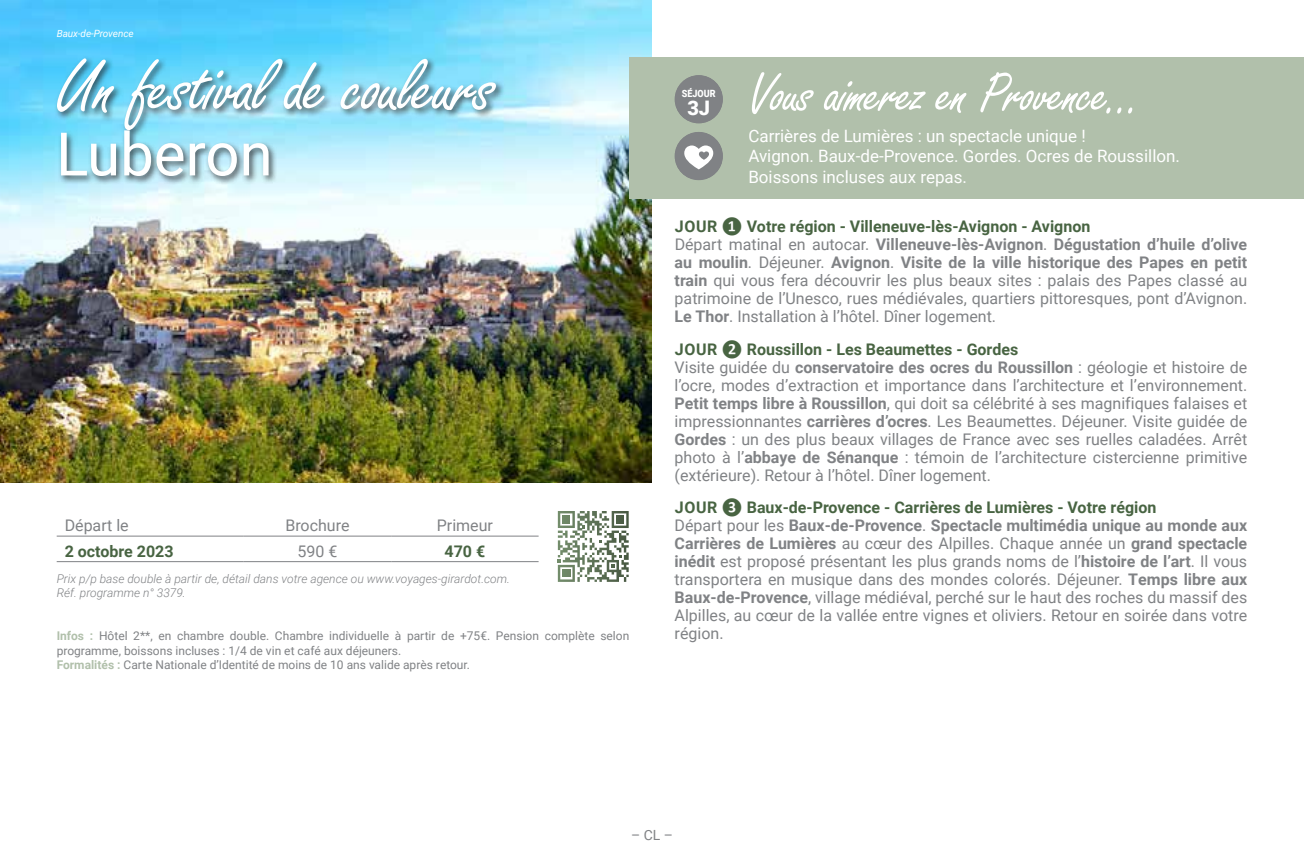
<style>
.page{position:relative;width:1304px;height:868px;background:#fff}
.page>*{position:absolute;margin:0;border:0;box-sizing:border-box;transform-origin:0 0}
.t1{font:80px "Freestyle Script";letter-spacing:-.025em;color:#fff}
.t2{font:60px "Freestyle Script";letter-spacing:-.025em;color:#fff}
.t3{font:60px "Roboto";color:#fff}
.t4{font:900 20px "Roboto";color:#fff}
.t5{font:17px/20.4px "Roboto";color:#fff}
.t6{font:16px/18px "Roboto";color:#808285}
.t7{font:700 16px "Roboto";color:#486442}
.t8{font:14px "Roboto";color:#808285}
.t9{font:12px/14.4px "Roboto";color:#808285}
.t10{font:italic 300 12px/14.4px "Roboto";color:#808285}
.t11{font:italic 10px "Roboto";letter-spacing:-.01em;color:#fff}
.t12{font:900 10px "Roboto";color:#fff;scale:.9 1}
.s1{font-weight:700;color:#b1c0ab}
.s2{font-weight:700;color:#486442}
.s3{font-family:"Calibri";font-weight:700;color:#486442}
.s4{font-weight:700}
</style>
<div class="page">
<img style="left:0;top:0;width:652px;height:482px">
<div style="left:54px;top:56px;width:452px;height:129px;background:#231f20;opacity:.75"></div>
<div style="left:629px;top:57px;width:675px;height:141px;background:#b1c0ab"></div>
<div style="left:675px;top:132px;width:48px;height:48px;background:#808285;border-radius:50%"></div>
<svg style="left:684px;top:145px;width:29px;height:24px"></svg>
<div style="left:675px;top:75px;width:48px;height:48px;background:#808285;border-radius:50%"></div>
<hr style="left:57px;top:535px;width:187px;height:1px;background:#808285">
<hr style="left:244px;top:535px;width:147px;height:1px;background:#808285">
<hr style="left:391px;top:535px;width:148px;height:1px;background:#808285">
<hr style="left:57px;top:561px;width:187px;height:1px;background:#808285">
<hr style="left:244px;top:561px;width:147px;height:1px;background:#808285">
<hr style="left:391px;top:561px;width:148px;height:1px;background:#808285">
<svg style="left:558px;top:511px;width:71px;height:71px"></svg>
<p class="t11" style="left:57px;top:27px;width:78px">Baux-de-Provence</p>
<h1 class="t1" style="left:56px;top:43px;width:441px">Un festival de couleurs</h1>
<h2 class="t3" style="left:56px;top:112px;width:218px">Luberon</h2>
<p class="t6" style="left:65px;top:516px;width:66px">Départ le</p>
<p class="t6" style="left:285px;top:516px;width:66px">Brochure</p>
<p class="t6" style="left:437px;top:516px;width:58px">Primeur</p>
<p class="t7" style="left:65px;top:540px;width:110px">2 octobre 2023</p>
<p class="t6" style="left:298px;top:542px;width:41px">590 €</p>
<p class="t7" style="left:445px;top:540px;width:42px">470 €</p>
<p class="t10" style="left:57px;top:571px;width:455px">Prix p/p base double à partir de, détail dans votre agence ou www.voyages-girardot.com.<br>Réf. programme n° 3379.</p>
<p class="t9" style="left:57px;top:628px;width:574px"><span class="s1">Infos :</span> Hôtel 2**, en chambre double. Chambre individuelle à partir de +75€. Pension complète selon programme, boissons incluses : 1/4 de vin et café aux déjeuners.<br><span class="s1">Formalités :</span> Carte Nationale d’Identité de moins de 10 ans valide après retour.</p>
<p class="t12" style="left:682px;top:86px;width:39px">SÉJOUR</p>
<p class="t4" style="left:687px;top:94px;width:24px">3J</p>
<h2 class="t2" style="left:748px;top:61px;width:395px">Vous aimerez en Provence...</h2>
<p class="t5" style="left:748px;top:125px;width:433px">Carrières de Lumières : un spectacle unique !<br>Avignon. Baux-de-Provence. Gordes. Ocres de Roussillon.<br>Boissons incluses aux repas.</p>
<p class="t6" style="left:675px;top:217px;width:574px"><span class="s2">JOUR</span> <span class="s3">❶</span> <span class="s2">Votre région - Villeneuve-lès-Avignon - Avignon<br></span>Départ matinal en autocar. <span class="s4">Villeneuve-lès-Avignon</span>. <span class="s4">Dégustation d’huile d’olive au moulin</span>. Déjeuner. <span class="s4">Avignon</span>. <span class="s4">Visite de la ville historique des Papes en petit train</span> qui vous fera découvrir les plus beaux sites : palais des Papes classé au patrimoine de l’Unesco, rues médiévales, quartiers pittoresques, pont d’Avignon.<br><span class="s4">Le Thor</span>. Installation à l’hôtel. Dîner logement.</p>
<p class="t6" style="left:675px;top:339px;width:574px"><span class="s2">JOUR</span> <span class="s3">❷</span> <span class="s2">Roussillon - Les Beaumettes - Gordes<br></span>Visite guidée du <span class="s4">conservatoire des ocres du Roussillon</span> : géologie et histoire de l’ocre, modes d’extraction et importance dans l’architecture et l’environnement.<br><span class="s4">Petit temps libre à Roussillon</span>, qui doit sa célébrité à ses magnifiques falaises et impressionnantes <span class="s4">carrières d’ocres</span>. Les Beaumettes. Déjeuner. Visite guidée de <span class="s4">Gordes</span> : un des plus beaux villages de France avec ses ruelles caladées. Arrêt photo à l’<span class="s4">abbaye de Sénanque</span> : témoin de l’architecture cistercienne primitive (extérieure). Retour à l’hôtel. Dîner logement.</p>
<p class="t6" style="left:675px;top:497px;width:574px"><span class="s2">JOUR</span> <span class="s3">❸</span> <span class="s2">Baux-de-Provence - Carrières de Lumières - Votre région<br></span>Départ pour les <span class="s4">Baux-de-Provence</span>. <span class="s4">Spectacle multimédia unique au monde aux Carrières de Lumières</span> au cœur des Alpilles. Chaque année un <span class="s4">grand spectacle inédit</span> est proposé présentant les plus grands noms de l’<span class="s4">histoire de l’art</span>. Il vous transportera en musique dans des mondes colorés. Déjeuner. <span class="s4">Temps libre aux Baux-de-Provence</span>, village médiéval, perché sur le haut des roches du massif des Alpilles, au cœur de la vallée entre vignes et oliviers. Retour en soirée dans votre région.</p>
<p class="t8" style="left:631px;top:824px;width:43px">– CL –</p>
</div>
